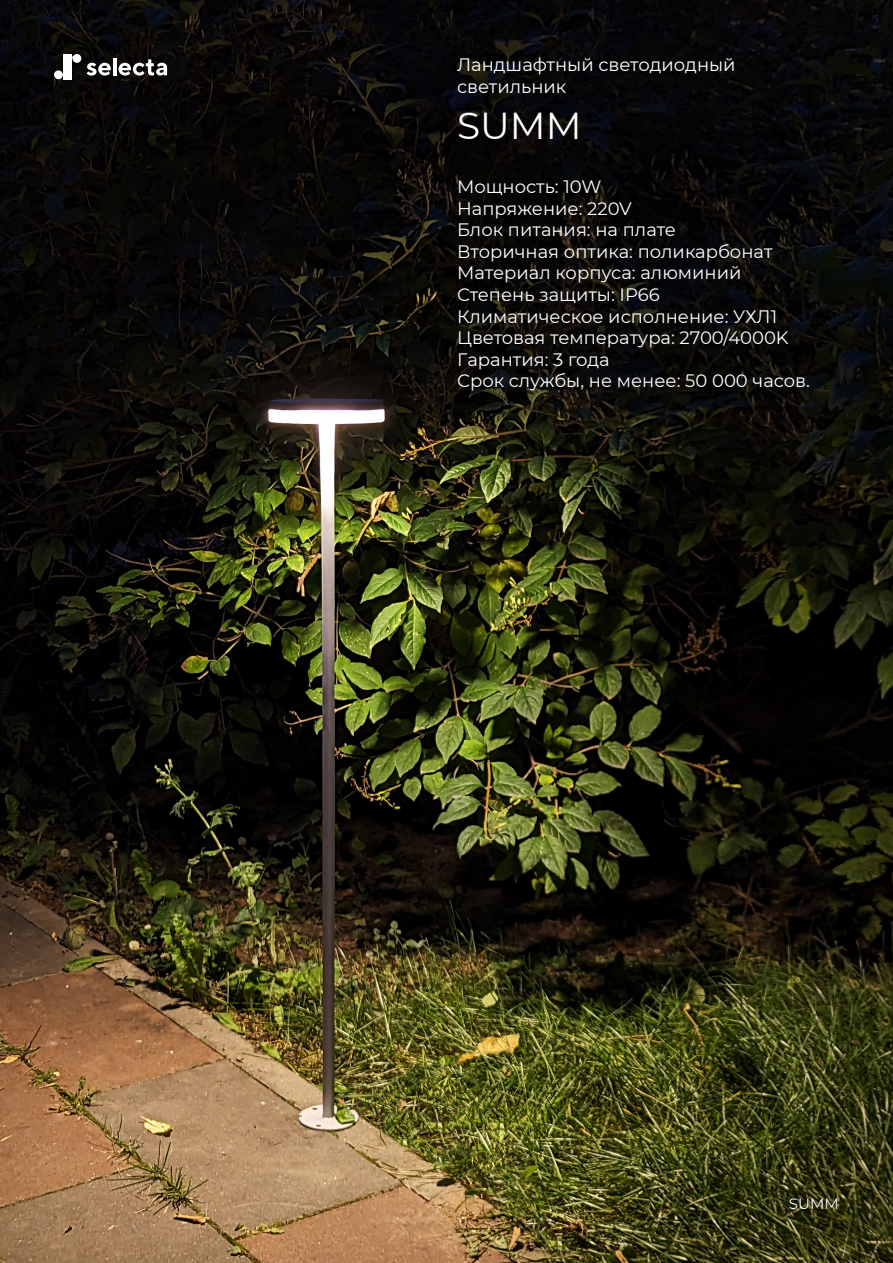
<style>
.page{position:relative;width:893px;height:1263px;background:#fff}
.page>*{position:absolute;margin:0;border:0;box-sizing:border-box;transform-origin:0 0}
.t1{font:37.5px "Montserrat";color:#fff}
.t2{font:18px/21.6px "Montserrat";color:#fff}
.t3{font:15px "Montserrat";color:#fff}
</style>
<div class="page">
<img style="left:0;top:0;width:893px;height:1263px">
<svg style="left:87px;top:63px;width:24px;height:13px"></svg>
<hr style="left:113px;top:58px;width:3px;height:17px;background:#fff">
<svg style="left:118px;top:59px;width:49px;height:17px"></svg>
<div style="left:73px;top:54px;width:8px;height:9px;background:#fff;border-radius:50%"></div>
<div style="left:54px;top:70px;width:9px;height:9px;background:#fff;border-radius:50%"></div>
<div style="left:63px;top:54px;width:9px;height:25px;background:#fff"></div>
<p class="t2" style="left:457px;top:54px;width:280px">Ландшафтный светодиодный светильник</p>
<p class="t1" style="left:457px;top:99px;width:126px">SUMM</p>
<p class="t2" style="left:457px;top:175px;width:146px">Мощность: 10W</p>
<p class="t2" style="left:457px;top:197px;width:176px">Напряжение: 220V</p>
<p class="t2" style="left:457px;top:218px;width:220px">Блок питания: на плате</p>
<p class="t2" style="left:457px;top:240px;width:317px">Вторичная оптика: поликарбонат</p>
<p class="t2" style="left:457px;top:262px;width:286px">Материал корпуса: алюминий</p>
<p class="t2" style="left:457px;top:283px;width:204px">Степень защиты: IP66</p>
<p class="t2" style="left:457px;top:305px;width:322px">Климатическое исполнение: УХЛ1</p>
<p class="t2" style="left:457px;top:326px;width:333px">Цветовая температура: 2700/4000K</p>
<p class="t2" style="left:457px;top:348px;width:154px">Гарантия: 3 года</p>
<p class="t2" style="left:457px;top:370px;width:354px">Срок службы, не менее: 50 000 часов.</p>
<p class="t3" style="left:789px;top:1193px;width:51px">SUMM</p>
</div>
